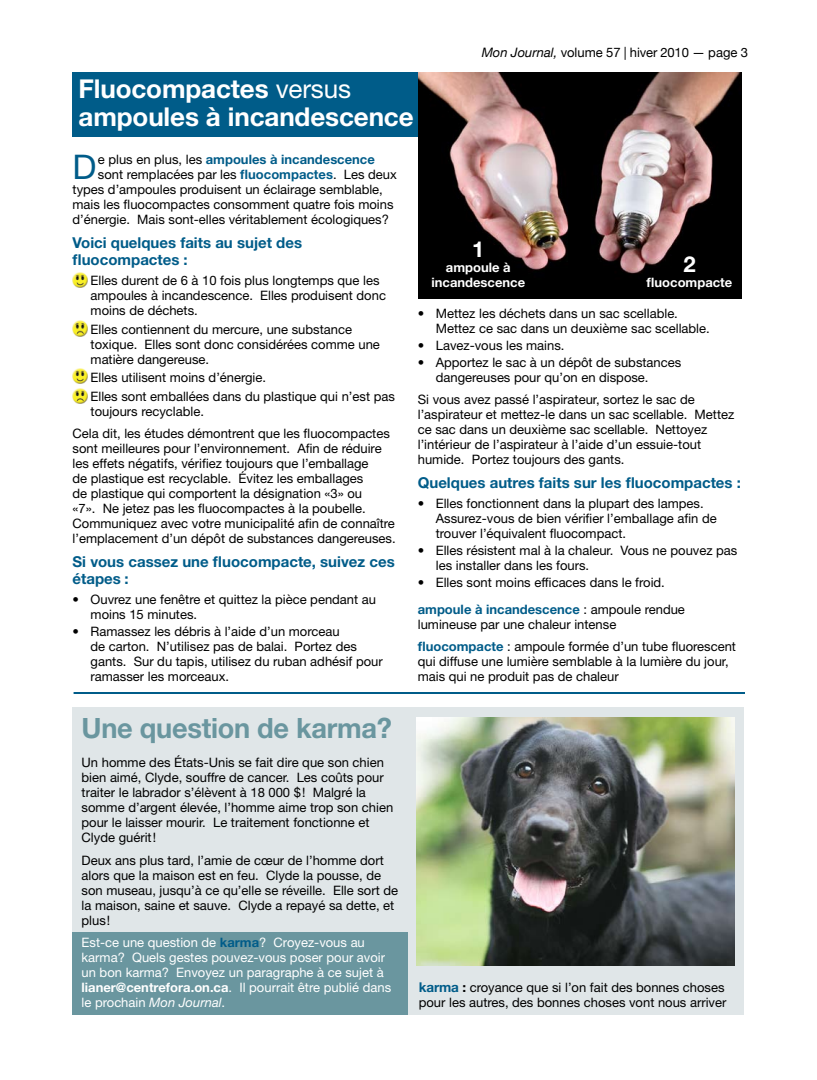
<style>
.page{position:relative;width:817px;height:1080px;background:#fff}
.page>*{position:absolute;margin:0;border:0;box-sizing:border-box;transform-origin:0 0}
.t1{font:34px "Helvetica Neue LT Std";color:#005c89}
.t2{font:700 28px "Helvetica Neue LT Std";letter-spacing:-.01em;color:#6a969f}
.t3{font:700 26px/28px "Helvetica Neue LT Std";letter-spacing:-.005em;color:#fff}
.t4{font:700 22px "Helvetica Neue LT Std";color:#fff}
.t5{font:700 15px/17px "Helvetica Neue LT Std";color:#005c89}
.t6{font:13px/15px "Helvetica Neue LT Std";color:#000}
.t7{font:13px/15px "Helvetica Neue LT Std";color:#fff}
.t8{font:700 13px "Helvetica Neue LT Std";color:#005c89}
.t9{font:13px "Helvetica Neue";color:#000}
.t10{font:700 13px/15px "Helvetica Neue LT Std";color:#fff;text-align:center}
.s1{font-style:italic}
.s2{font-weight:400}
.s3{font-weight:400;color:#000}
.s4{font-weight:700;color:#005c89}
.s5{font-weight:700}
.s6{font-weight:700;font-size:13.5px;color:#005c89}
.s7{font-weight:700;font-size:13.5px}
</style>
<div class="page">
<div style="left:72px;top:707px;width:672px;height:308px;background:#e0e6e8"></div>
<div style="left:72px;top:72px;width:667px;height:65px;background:#005c89"></div>
<img style="left:419px;top:72px;width:323px;height:226px">
<img style="left:416px;top:718px;width:319px;height:247px">
<hr style="left:74px;top:692px;width:671px;height:2px;background:#005c89">
<div style="left:72px;top:932px;width:336px;height:82px;background:#6a969f"></div>
<img style="left:72px;top:272px;width:15px;height:16px">
<img style="left:72px;top:321px;width:15px;height:15px">
<img style="left:72px;top:369px;width:15px;height:15px">
<img style="left:72px;top:388px;width:15px;height:16px">
<p class="t9" style="left:481px;top:45px;width:268px"><span class="s1">Mon Journal,</span> volume 57 | hiver 2010 — page 3</p>
<h3 class="t3" style="left:79px;top:74px;width:336px">Fluocompactes <span class="s2">versus </span>ampoules à incandescence</h3>
<h1 class="t1" style="left:73px;top:147px;width:25px">D</h1>
<p class="t8" style="left:98px;top:152px;width:278px"><span class="s3">e plus en plus, les</span> ampoules à incandescence</p>
<p class="t6" style="left:98px;top:167px;width:300px">sont remplacées par les <span class="s4">fluocompactes</span>. Les deux</p>
<p class="t6" style="left:73px;top:182px;width:312px">types d’ampoules produisent un éclairage semblable,</p>
<p class="t6" style="left:73px;top:197px;width:322px">mais les fluocompactes consomment quatre fois moins</p>
<p class="t6" style="left:73px;top:212px;width:318px">d’énergie. Mais sont-elles véritablement écologiques?</p>
<p class="t5" style="left:73px;top:234px;width:231px">Voici quelques faits au sujet des fluocompactes :</p>
<p class="t6" style="left:91px;top:273px;width:297px;text-indent:-18px">• Elles durent de 6 à 10 fois plus longtemps que les ampoules à incandescence. Elles produisent donc moins de déchets.</p>
<p class="t6" style="left:91px;top:321px;width:291px;text-indent:-18px">• Elles contiennent du mercure, une substance toxique. Elles sont donc considérées comme une matière dangereuse.</p>
<p class="t6" style="left:73px;top:370px;width:195px">• Elles utilisent moins d’énergie.</p>
<p class="t6" style="left:91px;top:389px;width:306px;text-indent:-18px">• Elles sont emballées dans du plastique qui n’est pas toujours recyclable.</p>
<p class="t6" style="left:73px;top:426px;width:324px">Cela dit, les études démontrent que les fluocompactes sont meilleures pour l’environnement. Afin de réduire les effets négatifs, vérifiez toujours que l’emballage<br>de plastique est recyclable. Évitez les emballages<br>de plastique qui comportent la désignation «3» ou<br>«7». Ne jetez pas les fluocompactes à la poubelle.<br>Communiquez avec votre municipalité afin de connaître l’emplacement d’un dépôt de substances dangereuses.</p>
<p class="t5" style="left:73px;top:553px;width:323px">Si vous cassez une fluocompacte, suivez ces étapes :</p>
<p class="t6" style="left:91px;top:592px;width:287px;text-indent:-18px">• Ouvrez une fenêtre et quittez la pièce pendant au moins 15 minutes.</p>
<p class="t6" style="left:91px;top:624px;width:294px;text-indent:-18px">• Ramassez les débris à l’aide d’un morceau<br>de carton. N’utilisez pas de balai. Portez des gants. Sur du tapis, utilisez du ruban adhésif pour ramasser les morceaux.</p>
<h3 class="t4" style="left:472px;top:235px;width:14px">1</h3>
<p class="t10" style="left:431px;top:259px;width:95px">ampoule à incandescence</p>
<h3 class="t4" style="left:683px;top:250px;width:14px">2</h3>
<p class="t10" style="left:646px;top:274px;width:87px">fluocompacte</p>
<p class="t6" style="left:436px;top:306px;width:275px;text-indent:-18px">• Mettez les déchets dans un sac scellable.<br>Mettez ce sac dans un deuxième sac scellable.</p>
<p class="t6" style="left:418px;top:338px;width:148px">• Lavez-vous les mains.</p>
<p class="t6" style="left:436px;top:355px;width:247px;text-indent:-18px">• Apportez le sac à un dépôt de substances dangereuses pour qu’on en dispose.</p>
<p class="t6" style="left:418px;top:392px;width:318px">Si vous avez passé l’aspirateur, sortez le sac de l’aspirateur et mettez-le dans un sac scellable. Mettez ce sac dans un deuxième sac scellable. Nettoyez l’intérieur de l’aspirateur à l’aide d’un essuie-tout humide. Portez toujours des gants.</p>
<p class="t5" style="left:418px;top:474px;width:325px">Quelques autres faits sur les fluocompactes :</p>
<p class="t6" style="left:436px;top:496px;width:282px;text-indent:-18px">• Elles fonctionnent dans la plupart des lampes.<br>Assurez-vous de bien vérifier l’emballage afin de trouver l’équivalent fluocompact.</p>
<p class="t6" style="left:436px;top:542px;width:303px;text-indent:-18px">• Elles résistent mal à la chaleur. Vous ne pouvez pas les installer dans les fours.</p>
<p class="t6" style="left:418px;top:568px;width:268px;line-height:27.6px">• Elles sont moins efficaces dans le froid. <span class="s4">ampoule à incandescence</span> : ampoule rendue</p>
<p class="t6" style="left:418px;top:613px;width:320px;line-height:22.2px">lumineuse par une chaleur intense<br><span class="s4">fluocompacte</span> : ampoule formée d’un tube fluorescent</p>
<p class="t6" style="left:418px;top:654px;width:312px">qui diffuse une lumière semblable à la lumière du jour, mais qui ne produit pas de chaleur</p>
<h2 class="t2" style="left:82px;top:711px;width:312px">Une question de karma?</h2>
<p class="t6" style="left:82px;top:755px;width:313px">Un homme des États-Unis se fait dire que son chien bien aimé, Clyde, souffre de cancer. Les coûts pour traiter le labrador s’élèvent à 18 000 $! Malgré la somme d’argent élevée, l’homme aime trop son chien pour le laisser mourir. Le traitement fonctionne et Clyde guérit!</p>
<p class="t6" style="left:82px;top:852px;width:318px">Deux ans plus tard, l’amie de cœur de l’homme dort alors que la maison est en feu. Clyde la pousse, de son museau, jusqu’à ce qu’elle se réveille. Elle sort de la maison, saine et sauve. Clyde a repayé sa dette, et plus!</p>
<p class="t7" style="left:82px;top:935px;width:311px">Est-ce une question de <span class="s4">karma</span>? Croyez-vous au karma? Quels gestes pouvez-vous poser pour avoir un bon karma? Envoyez un paragraphe à ce sujet à <span class="s5">lianer@centrefora.on.ca</span>. Il pourrait être publié dans le prochain <span class="s1">Mon Journal</span>.</p>
<p class="t6" style="left:419px;top:979px;width:309px"><span class="s6">karma</span> <span class="s7">:</span> croyance que si l’on fait des bonnes choses pour les autres, des bonnes choses vont nous arriver</p>
</div>
